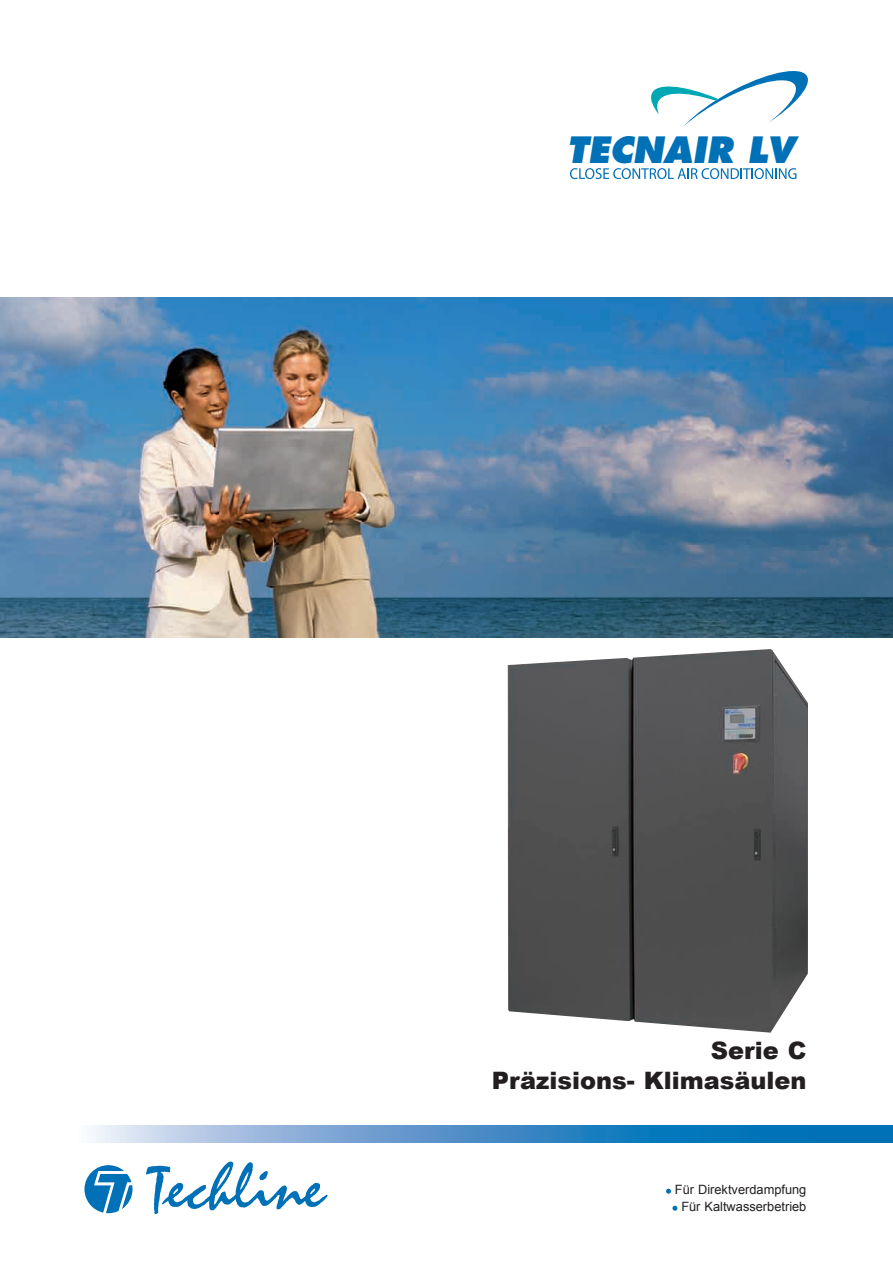
<style>
.page{position:relative;width:893px;height:1263px;background:#fff}
.page>*{position:absolute;margin:0;border:0;box-sizing:border-box;transform-origin:0 0}
.t1{font:italic 800 35.25px "Futura";letter-spacing:-.005em;color:#0070b7}
.t2{font:900 24px/30px "Arial";color:#231f20;text-align:right}
.t3{font:12.9px/17px "Arial";color:#231f20;text-align:center}
</style>
<div class="page">
<svg style="left:666px;top:1189px;width:5px;height:5px"></svg>
<svg style="left:672px;top:1206px;width:5px;height:5px"></svg>
<svg style="left:93px;top:1125px;width:800px;height:18px;background:#5196cb"></svg>
<svg style="left:84px;top:1165px;width:49px;height:48px"></svg>
<svg style="left:146px;top:1161px;width:182px;height:53px"></svg>
<svg style="left:570px;top:168px;width:226px;height:11px"></svg>
<svg style="left:651px;top:71px;width:157px;height:55px"></svg>
<img style="left:0;top:298px;width:893px;height:340px">
<img style="left:508px;top:649px;width:300px;height:384px">
<h1 class="t1" style="left:567px;top:127px;width:229px">TECNAIR LV</h1>
<h2 class="t2" style="left:492px;top:1035px;width:316px">Serie C<br>Präzisions- Klimasäulen</h2>
<p class="t3" style="left:675px;top:1181px;width:133px">Für Direktverdampfung<br>Für Kaltwasserbetrieb</p>
</div>
